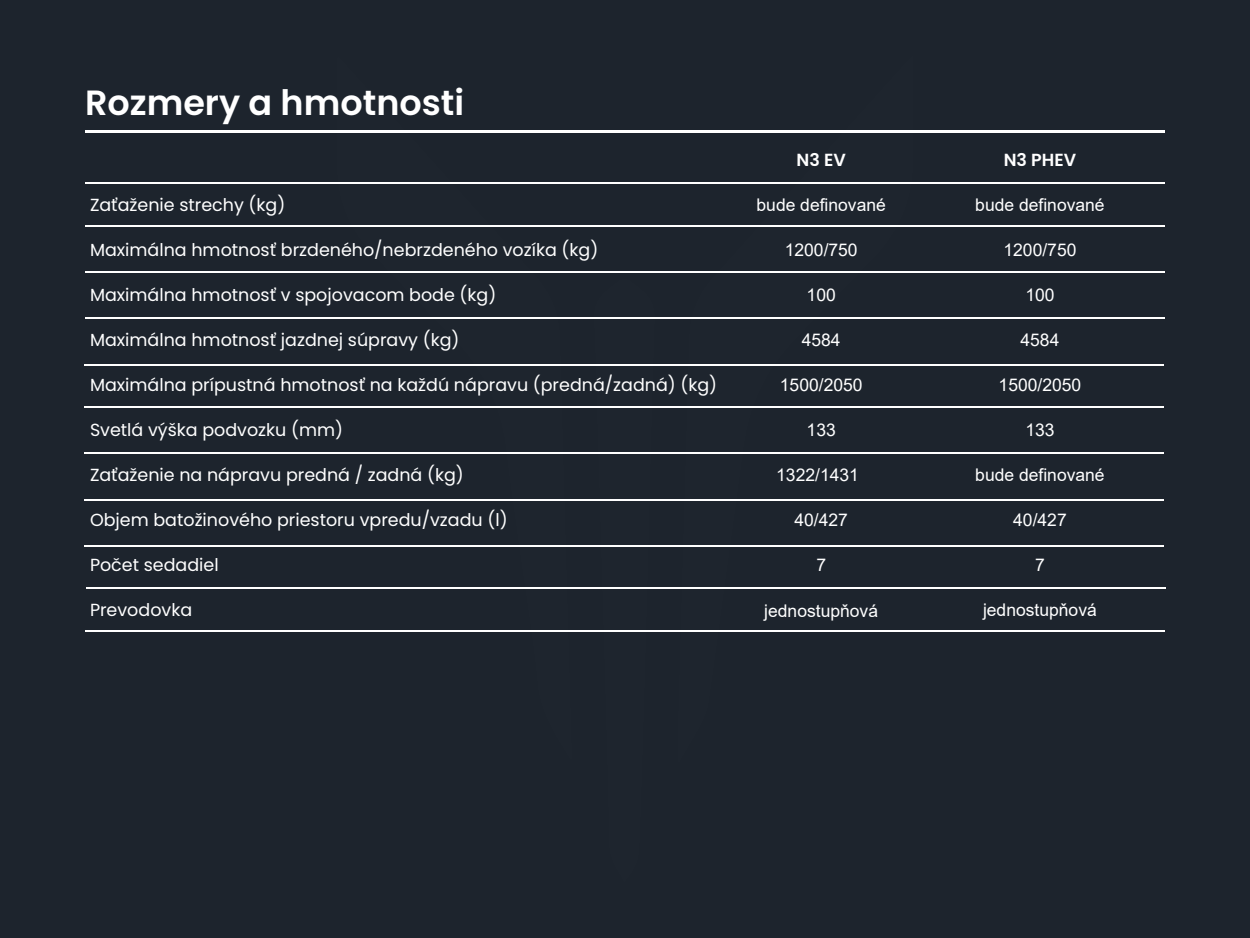
<style>
.page{position:relative;width:1250px;height:938px;background:#1d242d}
.page>*{position:absolute;margin:0;border:0;box-sizing:border-box;transform-origin:0 0}
.t1{font:600 35px "Poppins";color:#fff}
.t2{font:17.5px "Poppins";color:#fff}
.t3{font:17.5px "Arial";color:#fff}
.t4{font:600 17.5px "Poppins";color:#fff}
</style>
<div class="page">
<svg style="left:677px;top:132px;width:237px;height:500px"></svg>
<svg style="left:336px;top:132px;width:236px;height:500px"></svg>
<svg style="left:594px;top:317px;width:61px;height:315px"></svg>
<hr style="left:85px;top:130px;width:1080px;height:2px;background:#fff">
<hr style="left:85px;top:182px;width:1080px;height:2px;background:#fff">
<hr style="left:85px;top:225px;width:1080px;height:1px;background:#fff">
<hr style="left:85px;top:271px;width:1080px;height:1px;background:#fff">
<hr style="left:85px;top:318px;width:1080px;height:1px;background:#fff">
<hr style="left:84px;top:364px;width:1080px;height:1px;background:#fff">
<hr style="left:84px;top:406px;width:1080px;height:2px;background:#fff">
<hr style="left:84px;top:452px;width:1080px;height:2px;background:#fff">
<hr style="left:84px;top:499px;width:1080px;height:1px;background:#fff">
<hr style="left:84px;top:545px;width:1080px;height:1px;background:#fff">
<hr style="left:86px;top:588px;width:1080px;height:1px;background:#fff">
<hr style="left:85px;top:630px;width:1080px;height:1px;background:#fff">
<h1 class="t1" style="left:85px;top:82px;width:381px">Rozmery a hmotnosti</h1>
<p class="t2" style="left:90px;top:195px;width:197px">Zaťaženie strechy (kg)</p>
<p class="t2" style="left:90px;top:240px;width:510px">Maximálna hmotnosť brzdeného/nebrzdeného vozíka (kg)</p>
<p class="t2" style="left:90px;top:285px;width:408px">Maximálna hmotnosť v spojovacom bode (kg)</p>
<p class="t2" style="left:90px;top:330px;width:371px">Maximálna hmotnosť jazdnej súpravy (kg)</p>
<p class="t2" style="left:90px;top:375px;width:629px">Maximálna prípustná hmotnosť na každú nápravu (predná/zadná) (kg)</p>
<p class="t2" style="left:90px;top:420px;width:255px">Svetlá výška podvozku (mm)</p>
<p class="t2" style="left:90px;top:465px;width:375px">Zaťaženie na nápravu predná / zadná (kg)</p>
<p class="t2" style="left:90px;top:510px;width:419px">Objem batožinového priestoru vpredu/vzadu (l)</p>
<p class="t2" style="left:90px;top:555px;width:130px">Počet sedadiel</p>
<p class="t2" style="left:90px;top:600px;width:104px">Prevodovka</p>
<p class="t4" style="left:797px;top:150px;width:51px">N3 EV</p>
<p class="t3" style="left:757px;top:193px;width:131px">bude definované</p>
<p class="t3" style="left:785px;top:238px;width:74px">1200/750</p>
<p class="t3" style="left:807px;top:283px;width:31px">100</p>
<p class="t3" style="left:802px;top:328px;width:40px">4584</p>
<p class="t3" style="left:780px;top:373px;width:84px">1500/2050</p>
<p class="t3" style="left:807px;top:418px;width:31px">133</p>
<p class="t3" style="left:776px;top:463px;width:84px">1322/1431</p>
<p class="t3" style="left:794px;top:508px;width:55px">40/427</p>
<p class="t3" style="left:816px;top:553px;width:11px">7</p>
<p class="t3" style="left:764px;top:598px;width:115px">jednostupňová</p>
<p class="t4" style="left:1004px;top:150px;width:74px">N3 PHEV</p>
<p class="t3" style="left:975px;top:193px;width:131px">bude definované</p>
<p class="t3" style="left:1003px;top:238px;width:74px">1200/750</p>
<p class="t3" style="left:1025px;top:283px;width:31px">100</p>
<p class="t3" style="left:1021px;top:328px;width:40px">4584</p>
<p class="t3" style="left:999px;top:373px;width:84px">1500/2050</p>
<p class="t3" style="left:1025px;top:418px;width:31px">133</p>
<p class="t3" style="left:975px;top:463px;width:131px">bude definované</p>
<p class="t3" style="left:1013px;top:508px;width:55px">40/427</p>
<p class="t3" style="left:1035px;top:553px;width:11px">7</p>
<p class="t3" style="left:983px;top:598px;width:115px">jednostupňová</p>
</div>
